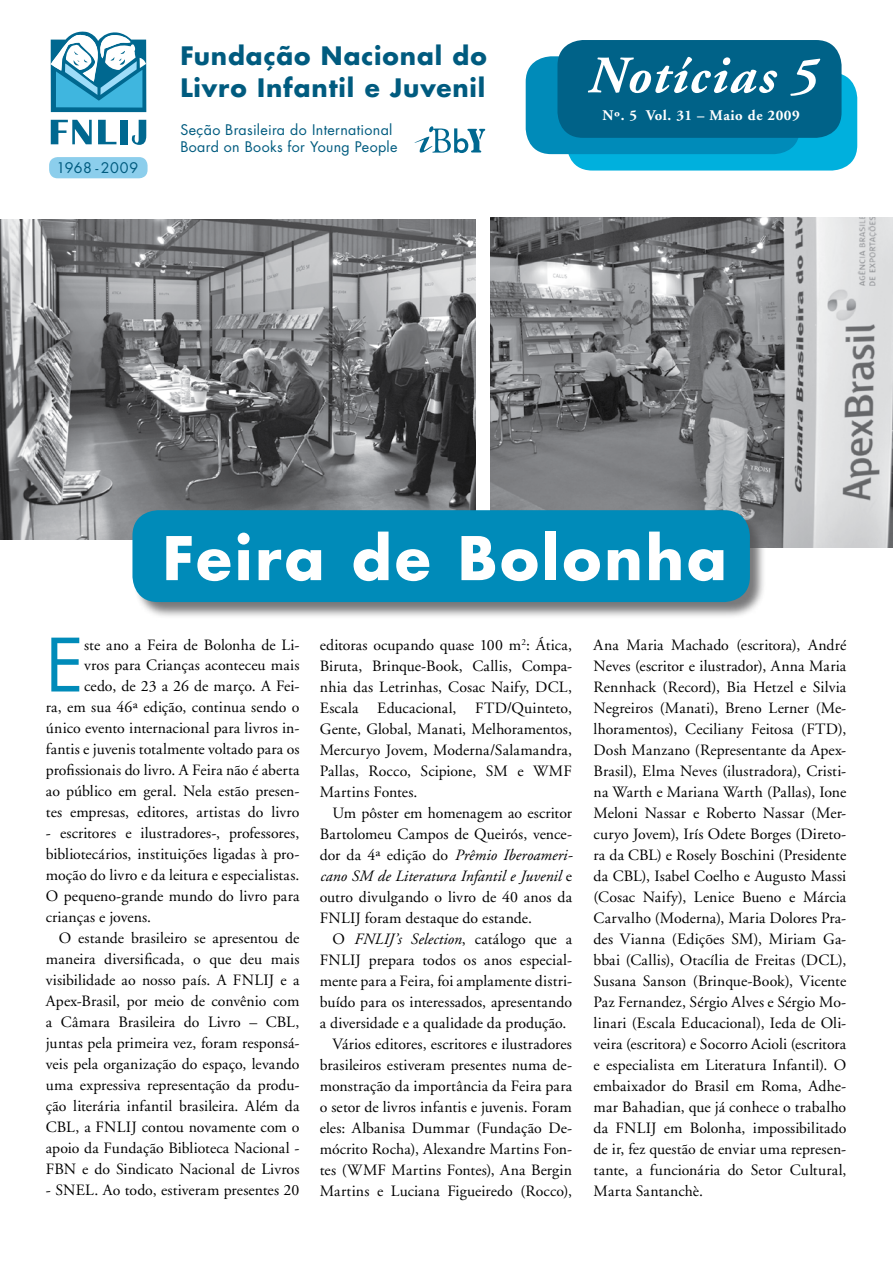
<style>
.page{position:relative;width:893px;height:1263px;background:#fff}
.page>*{position:absolute;margin:0;border:0;box-sizing:border-box;transform-origin:0 0}
.t1{font:71.4px "Futura";color:#008bb9}
.t2{font:700 58.5px "Futura";letter-spacing:.05em;color:#fff}
.t3{font:italic 700 52.5px "Adobe Garamond";letter-spacing:.035em;color:#fff}
.t4{font:700 24.75px/31.5px "Futura";letter-spacing:.035em;color:#005b7f}
.t5{font:15.75px/21px "Adobe Garamond";letter-spacing:.005em;color:#000;text-align:justify}
.t6{font:italic 15.75px "Adobe Garamond";letter-spacing:.005em;color:#000}
.t7{font:700 14.7px "Adobe Garamond";letter-spacing:.04em;color:#fff}
.t8{font:14.25px/17.1px "Futura";letter-spacing:.025em;color:#005b7f}
.s1{font-size:51.45px}
.s2{font-style:italic}
.s3{font-style:normal}
</style>
<div class="page">
<div style="left:49px;top:157px;width:99px;height:21px;background:#8cceec;border-radius:9px"></div>
<div style="left:567px;top:73px;width:290px;height:98px;background:#00b0dd;border-radius:26px"></div>
<div style="left:526px;top:56px;width:274px;height:98px;background:#008bb9;border-radius:26px"></div>
<div style="left:557px;top:40px;width:284px;height:98px;background:#006288;border-radius:26px"></div>
<svg style="left:51px;top:120px;width:41px;height:24px"></svg>
<svg style="left:98px;top:120px;width:18px;height:24px"></svg>
<div style="left:120px;top:120px;width:8px;height:24px;background:#006890"></div>
<svg style="left:132px;top:120px;width:14px;height:25px"></svg>
<svg style="left:51px;top:31px;width:95px;height:81px"></svg>
<svg style="left:414px;top:126px;width:71px;height:27px"></svg>
<img style="left:0;top:220px;width:476px;height:319px">
<img style="left:490px;top:218px;width:403px;height:330px">
<div style="left:133px;top:510px;width:640px;height:115px;background:#4d4d4f;opacity:.75"></div>
<div style="left:132px;top:510px;width:618px;height:92px;background:#008bb9;border-radius:26px"></div>
<p class="t8" style="left:57px;top:159px;width:83px">1968 - 2009</p>
<h3 class="t4" style="left:180px;top:40px;width:308px">Fundação Nacional do<br>Livro Infantil e Juvenil</h3>
<p class="t8" style="left:180px;top:121px;width:219px">Seção Brasileira do International<br>Board on Books for Young People</p>
<h3 class="t3" style="left:586px;top:47px;width:231px">Notícias <span class="s1">5</span></h3>
<p class="t7" style="left:603px;top:107px;width:199px">Nº. 5 Vol. 31 – Maio de 2009</p>
<h2 class="t2" style="left:163px;top:517px;width:566px">Feira de Bolonha</h2>
<h1 class="t1" style="left:46px;top:616px;width:40px">E</h1>
<p class="t5" style="left:46px;top:634px;width:255px;text-align:right">ste ano a Feira de Bolonha de Li-<br>vros para Crianças aconteceu mais<br>cedo, de 23 a 26 de março. A Fei-<br>ra, em sua 46ª edição, continua sendo o único evento internacional para livros in&shy;fantis e juvenis totalmente voltado para os profissionais do livro. A Feira não é aberta ao público em geral. Nela estão presen&shy;tes empresas, editores, artistas do livro</p>
<p class="t5" style="left:46px;top:823px;width:255px">- escritores e ilustradores-, professores, bibliotecários, instituições ligadas à pro&shy;moção do livro e da leitura e especialistas.<br>O pequeno-grande mundo do livro para crianças e jovens.</p>
<p class="t5" style="left:46px;top:928px;width:255px;text-indent:13px">O estande brasileiro se apresentou de maneira diversificada, o que deu mais visibilidade ao nosso país. A FNLIJ e a Apex-Brasil, por meio de convênio com a Câmara Brasileira do Livro – CBL, juntas pela primeira vez, foram responsá&shy;veis pela organização do espaço, levando uma expressiva representação da produ&shy;ção literária infantil brasileira. Além da CBL, a FNLIJ contou novamente com o apoio da Fundação Biblioteca Nacional - FBN e do Sindicato Nacional de Livros</p>
<p class="t5" style="left:46px;top:1180px;width:255px">- SNEL. Ao todo, estiveram presentes 20</p>
<p class="t5" style="left:320px;top:635px;width:254px">editoras ocupando quase 100 m<sup>2</sup>: Ática, Biruta, Brinque-Book, Callis, Compa&shy;nhia das Letrinhas, Cosac Naify, DCL, Escala Educacional, FTD/Quinteto, Gente, Global, Manati, Melhoramentos, Mercuryo Jovem, Moderna/Salamandra, Pallas, Rocco, Scipione, SM e WMF Martins Fontes.</p>
<p class="t5" style="left:320px;top:803px;width:254px;text-indent:13px">Um pôster em homenagem ao escritor Bartolomeu Campos de Queirós, vence&shy;dor da 4ª edição do <span class="s2">Prêmio Iberoameri&shy;cano SM de Literatura Infantil e Juvenil</span> e outro divulgando o livro de 40 anos da FNLIJ foram destaque do estande.</p>
<p class="t6" style="left:332px;top:931px;width:241px"><span class="s3">O</span> FNLIJ’s Selection<span class="s3">, catálogo que a</span></p>
<p class="t5" style="left:320px;top:950px;width:254px">FNLIJ prepara todos os anos especial-</p>
<p class="t5" style="left:320px;top:971px;width:254px">mente para a Feira, foi amplamente distri-</p>
<p class="t5" style="left:320px;top:992px;width:254px">buído para os interessados, apresentando</p>
<p class="t5" style="left:320px;top:1013px;width:248px">a diversidade e a qualidade da produção.</p>
<p class="t5" style="left:332px;top:1034px;width:241px">Vários editores, escritores e ilustradores</p>
<p class="t5" style="left:320px;top:1055px;width:254px">brasileiros estiveram presentes numa de-</p>
<p class="t5" style="left:320px;top:1076px;width:254px">monstração da importância da Feira para</p>
<p class="t5" style="left:320px;top:1097px;width:254px">o setor de livros infantis e juvenis. Foram</p>
<p class="t5" style="left:320px;top:1118px;width:254px">eles: Albanisa Dummar (Fundação De-</p>
<p class="t5" style="left:320px;top:1139px;width:254px">mócrito Rocha), Alexandre Martins Fon-</p>
<p class="t5" style="left:320px;top:1160px;width:254px">tes (WMF Martins Fontes), Ana Bergin</p>
<p class="t5" style="left:320px;top:1181px;width:254px">Martins e Luciana Figueiredo (Rocco),</p>
<p class="t5" style="left:594px;top:635px;width:254px">Ana Maria Machado (escritora), André Neves (escritor e ilustrador), Anna Maria Rennhack (Record), Bia Hetzel e Silvia Negreiros (Manati), Breno Lerner (Me&shy;lhoramentos), Ceciliany Feitosa (FTD), Dosh Manzano (Representante da Apex-Brasil), Elma Neves (ilustradora), Cristi&shy;na Warth e Mariana Warth (Pallas), Ione Meloni Nassar e Roberto Nassar (Mer&shy;curyo Jovem), Irís Odete Borges (Direto&shy;ra da CBL) e Rosely Boschini (Presidente da CBL), Isabel Coelho e Augusto Massi (Cosac Naify), Lenice Bueno e Márcia Carvalho (Moderna), Maria Dolores Pra&shy;des Vianna (Edições SM), Miriam Ga&shy;bbai (Callis), Otacília de Freitas (DCL), Susana Sanson (Brinque-Book), Vicente Paz Fernandez, Sérgio Alves e Sérgio Mo&shy;linari (Escala Educacional), Ieda de Oli&shy;veira (escritora) e Socorro Acioli (escritora e especialista em Literatura Infantil). O embaixador do Brasil em Roma, Adhe&shy;mar Bahadian, que já conhece o trabalho da FNLIJ em Bolonha, impossibilitado de ir, fez questão de enviar uma represen&shy;tante, a funcionária do Setor Cultural, Marta Santanchè.</p>
</div>
